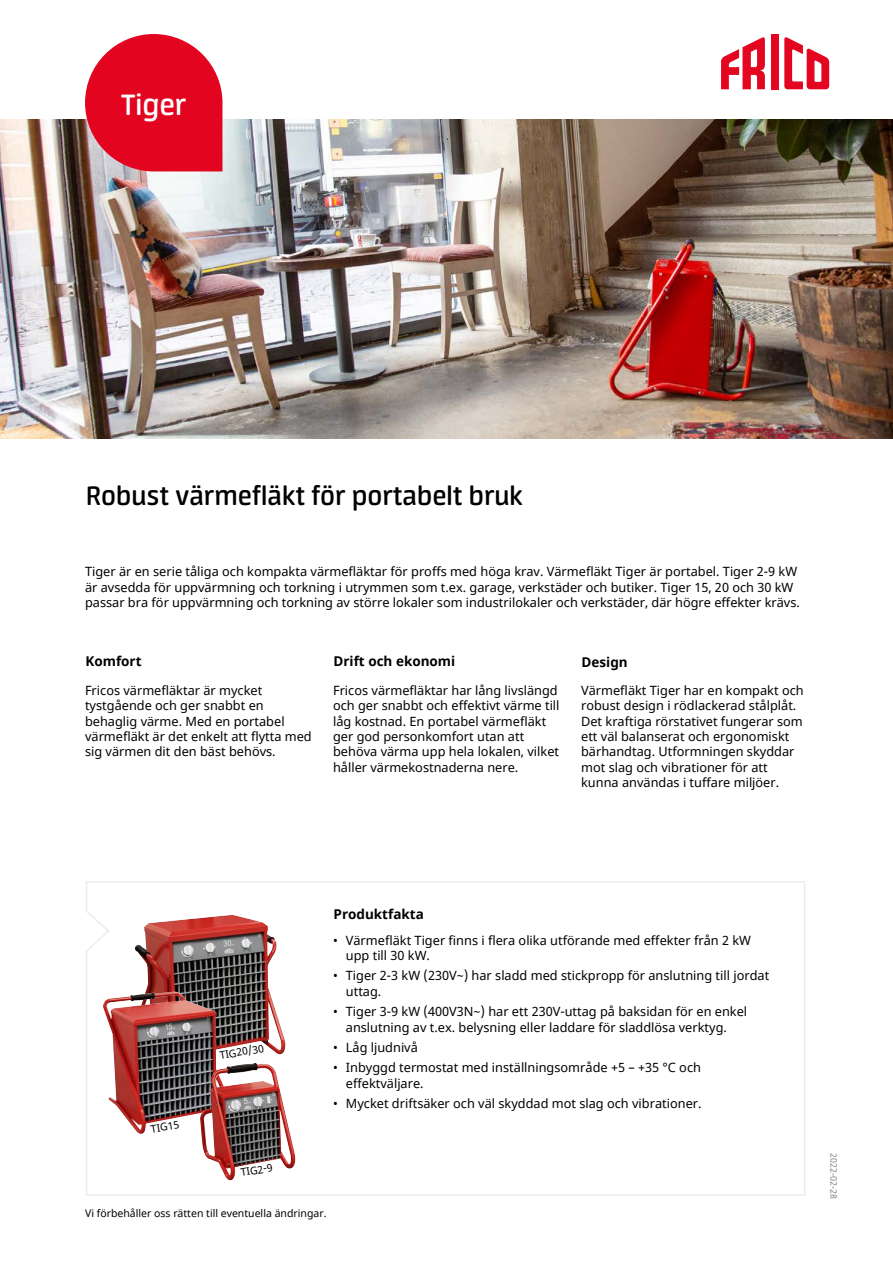
<style>
.page{position:relative;width:893px;height:1263px;background:#fff}
.page>*{position:absolute;margin:0;border:0;box-sizing:border-box;transform-origin:0 0}
.t1{font:600 33px "Neuron";color:#fff}
.t2{font:600 30px "Neuron";color:#000}
.t3{font:700 13.5px "Noto Sans";color:#000}
.t4{font:12.75px/15.3px "Noto Sans";color:#000}
.t5{font:10.5px "Noto Sans";color:#000}
.t6{font:9px "Noto Sans";color:#878787}
</style>
<div class="page">
<svg style="left:86px;top:881px;width:719px;height:315px"></svg>
<img style="left:0;top:119px;width:893px;height:319px">
<img style="left:144px;top:915px;width:88px;height:17px">
<img style="left:106px;top:992px;width:68px;height:8px">
<img style="left:211px;top:1063px;width:45px;height:20px">
<svg style="left:85px;top:34px;width:137px;height:137px;background:#e4283f"></svg>
<div style="left:771px;top:34px;width:7px;height:55px;background:#e40520"></div>
<svg style="left:784px;top:37px;width:45px;height:52px"></svg>
<svg style="left:721px;top:37px;width:44px;height:52px"></svg>
<h1 class="t1" style="left:121px;top:86px;width:67px">Tiger</h1>
<h2 class="t2" style="left:86px;top:479px;width:438px">Robust värmefläkt för portabelt bruk</h2>
<p class="t4" style="left:85px;top:564px;width:716px">Tiger är en serie tåliga och kompakta värmefläktar för proffs med höga krav. Värmefläkt Tiger är portabel. Tiger 2-9 kW är avsedda för uppvärmning och torkning i utrymmen som t.ex. garage, verkstäder och butiker. Tiger 15, 20 och 30 kW passar bra för uppvärmning och torkning av större lokaler som industrilokaler och verkstäder, där högre effekter krävs.</p>
<p class="t3" style="left:85px;top:652px;width:58px">Komfort</p>
<p class="t3" style="left:333px;top:652px;width:123px">Drift och ekonomi</p>
<p class="t3" style="left:582px;top:652px;width:48px">Design</p>
<p class="t4" style="left:85px;top:683px;width:228px">Fricos värmefläktar är mycket tystgående och ger snabbt en behaglig värme. Med en portabel värmefläkt är det enkelt att flytta med sig värmen dit den bäst behövs.</p>
<p class="t4" style="left:333px;top:683px;width:228px">Fricos värmefläktar har lång livslängd och ger snabbt och effektivt värme till låg kostnad. En portabel värmefläkt ger god personkomfort utan att behöva värma upp hela lokalen, vilket håller värmekostnaderna nere.</p>
<p class="t4" style="left:581px;top:683px;width:224px">Värmefläkt Tiger har en kompakt och robust design i rödlackerad stålplåt.<br>Det kraftiga rörstativet fungerar som ett väl balanserat och ergonomiskt bärhandtag. Utformningen skyddar mot slag och vibrationer för att kunna användas i tuffare miljöer.</p>
<p class="t5" style="left:150px;top:1122px;width:30px;rotate:-10deg">TIG15</p>
<p class="t5" style="left:218px;top:1048px;width:46px;rotate:-10deg">TIG20/30</p>
<p class="t5" style="left:240px;top:1165px;width:34px;rotate:-10deg">TIG2-9</p>
<p class="t3" style="left:333px;top:904px;width:92px">Produktfakta</p>
<p class="t4" style="left:346px;top:932px;width:407px;line-height:15.8px;text-indent:-13px">• Värmefläkt Tiger finns i flera olika utförande med effekter från 2 kW upp till 30 kW.</p>
<p class="t4" style="left:346px;top:968px;width:425px;line-height:15.8px;text-indent:-13px">• Tiger 2-3 kW (230V~) har sladd med stickpropp för anslutning till jordat uttag.</p>
<p class="t4" style="left:333px;top:1004px;width:416px;line-height:15.8px;text-align:center">• Tiger 3-9 kW (400V3N~) har ett 230V-uttag på baksidan för en enkel anslutning av t.ex. belysning eller laddare för sladdlösa verktyg.</p>
<p class="t4" style="left:333px;top:1040px;width:86px">• Låg ljudnivå</p>
<p class="t4" style="left:346px;top:1060px;width:357px;line-height:15.8px;text-indent:-13px">• Inbyggd termostat med inställningsområde +5 – +35 °C och effektväljare.</p>
<p class="t4" style="left:333px;top:1096px;width:370px">• Mycket driftsäker och väl skyddad mot slag och vibrationer.</p>
<p class="t5" style="left:85px;top:1206px;width:243px">Vi förbehåller oss rätten till eventuella ändringar.</p>
<p class="t6" style="left:840px;top:1153px;width:47px;rotate:90deg">2022-02-28</p>
</div>
